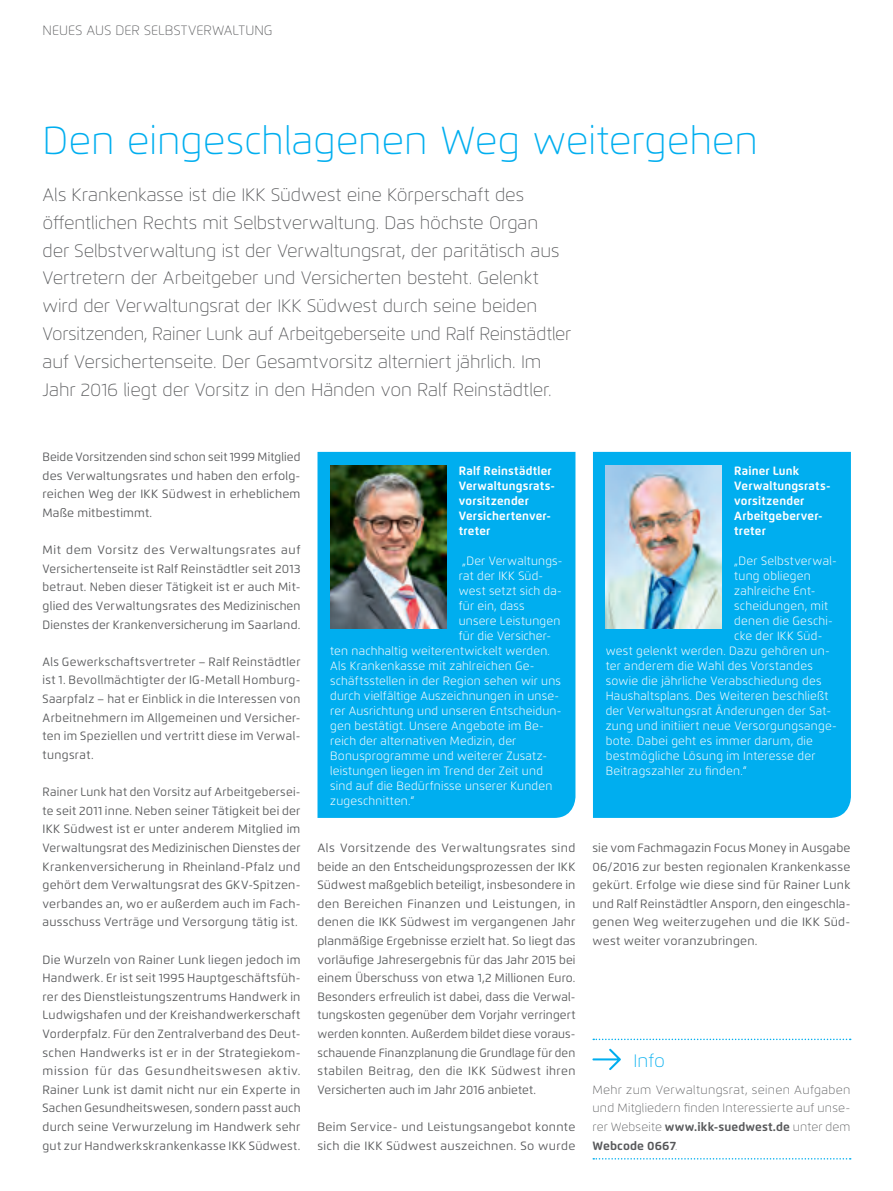
<style>
.page{position:relative;width:893px;height:1191px;background:#fff}
.page>*{position:absolute;margin:0;border:0;box-sizing:border-box;transform-origin:0 0}
.t1{font:100 39px "Flexo";letter-spacing:-.005em;color:#00aeef}
.t2{font:100 18px/27.9px "Flexo";letter-spacing:-.01em;color:#57585a}
.t3{font:100 18px "Flexo";color:#00aeef}
.t4{font:100 13.5px "Flexo";color:#57585a}
.t5{font:12px/18.6px "Flexo";letter-spacing:.025em;color:#57585a;text-align:justify}
.t6{font:300 12px "Flexo";letter-spacing:.02em;color:#fff}
.t7{font:100 12px/18.6px "Flexo";letter-spacing:.015em;color:#57585a;text-align:justify}
.t8{font:700 12px/15px "Flexo";letter-spacing:.015em;color:#fff}
.s1{font-weight:700}
</style>
<div class="page">
<div style="left:593px;top:452px;width:258px;height:366px;background:#00aeef"></div>
<svg style="left:593px;top:1038px;width:258px;height:2px"></svg>
<svg style="left:593px;top:1158px;width:258px;height:1px"></svg>
<svg style="left:592px;top:1048px;width:29px;height:22px"></svg>
<div style="left:317px;top:452px;width:258px;height:366px;background:#00aeef"></div>
<img style="left:330px;top:466px;width:116px;height:162px">
<img style="left:606px;top:466px;width:115px;height:162px">
<p class="t4" style="left:43px;top:22px;width:231px">NEUES AUS DER SELBSTVERWALTUNG</p>
<h1 class="t1" style="left:43px;top:117px;width:717px">Den eingeschlagenen Weg weitergehen</h1>
<p class="t2" style="left:43px;top:180px;width:530px">Als Krankenkasse ist die IKK Südwest eine Körperschaft des öffentlichen Rechts mit Selbstverwaltung. Das höchste Organ<br>der Selbstverwaltung ist der Verwaltungsrat, der paritätisch aus Vertretern der Arbeitgeber und Versicherten besteht. Gelenkt wird der Verwaltungsrat der IKK Südwest durch seine beiden Vorsitzenden, Rainer Lunk auf Arbeitgeberseite und Ralf Reinstädtler auf Versichertenseite. Der Gesamtvorsitz alterniert jährlich. Im Jahr 2016 liegt der Vorsitz in den Händen von Ralf Reinstädtler.</p>
<p class="t5" style="left:43px;top:448px;width:259px">Beide Vorsitzenden sind schon seit 1999 Mitglied des Verwaltungsrates und haben den erfolg&shy;reichen Weg der IKK Südwest in erheblichem Maße mitbestimmt.</p>
<p class="t5" style="left:43px;top:541px;width:259px">Mit dem Vorsitz des Verwaltungsrates auf Versichertenseite ist Ralf Reinstädtler seit 2013 betraut. Neben dieser Tätigkeit ist er auch Mit&shy;glied des Verwaltungsrates des Medizinischen Dienstes der Krankenversicherung im Saarland.</p>
<p class="t5" style="left:43px;top:652px;width:259px">Als Gewerkschaftsvertreter – Ralf Reinstädtler ist 1. Bevollmächtigter der IG-Metall Homburg-Saarpfalz – hat er Einblick in die Interessen von Arbeitnehmern im Allgemeinen und Versicher&shy;ten im Speziellen und vertritt diese im Verwal&shy;tungsrat.</p>
<p class="t5" style="left:43px;top:782px;width:259px">Rainer Lunk hat den Vorsitz auf Arbeitgebersei&shy;te seit 2011 inne. Neben seiner Tätigkeit bei der IKK Südwest ist er unter anderem Mitglied im Verwaltungsrat des Medizinischen Dienstes der Krankenversicherung in Rheinland-Pfalz und gehört dem Verwaltungsrat des GKV-Spitzen&shy;verbandes an, wo er außerdem auch im Fach&shy;ausschuss Verträge und Versorgung tätig ist.</p>
<p class="t5" style="left:43px;top:950px;width:259px">Die Wurzeln von Rainer Lunk liegen jedoch im Handwerk. Er ist seit 1995 Hauptgeschäftsfüh&shy;rer des Dienstleistungszentrums Handwerk in Ludwigshafen und der Kreishandwerkerschaft Vorderpfalz. Für den Zentralverband des Deut&shy;schen Handwerks ist er in der Strategiekom&shy;mission für das Gesundheitswesen aktiv.<br>Rainer Lunk ist damit nicht nur ein Experte in Sachen Gesundheitswesen, sondern passt auch durch seine Verwurzelung im Handwerk sehr gut zur Handwerkskrankenkasse IKK Südwest.</p>
<p class="t8" style="left:459px;top:463px;width:98px">Ralf Reinstädtler<br>Verwaltungsrats&shy;vorsitzender<br>Versichertenver&shy;treter</p>
<p class="t6" style="left:462px;top:553px;width:102px">„Der Verwaltungs-</p>
<p class="t6" style="left:459px;top:568px;width:86px">rat der IKK Süd-</p>
<p class="t6" style="left:459px;top:583px;width:104px">west setzt sich da-</p>
<p class="t6" style="left:459px;top:598px;width:67px">für ein, dass</p>
<p class="t6" style="left:459px;top:613px;width:103px">unsere Leistungen</p>
<p class="t6" style="left:459px;top:628px;width:94px">für die Versicher-</p>
<p class="t6" style="left:330px;top:643px;width:221px">ten nachhaltig weiterentwickelt werden.</p>
<p class="t6" style="left:330px;top:658px;width:206px">Als Krankenkasse mit zahlreichen Ge-</p>
<p class="t6" style="left:330px;top:673px;width:232px">schäftsstellen in der Region sehen wir uns</p>
<p class="t6" style="left:330px;top:688px;width:230px">durch vielfältige Auszeichnungen in unse-</p>
<p class="t6" style="left:330px;top:703px;width:233px">rer Ausrichtung und unseren Entscheidun-</p>
<p class="t6" style="left:330px;top:718px;width:215px">gen bestätigt. Unsere Angebote im Be-</p>
<p class="t6" style="left:330px;top:733px;width:188px">reich der alternativen Medizin, der</p>
<p class="t6" style="left:330px;top:748px;width:218px">Bonusprogramme und weiterer Zusatz-</p>
<p class="t6" style="left:330px;top:763px;width:214px">leistungen liegen im Trend der Zeit und</p>
<p class="t6" style="left:330px;top:778px;width:224px">sind auf die Bedürfnisse unserer Kunden</p>
<p class="t6" style="left:330px;top:793px;width:85px">zugeschnitten.“</p>
<p class="t5" style="left:317px;top:838px;width:259px">Als Vorsitzende des Verwaltungsrates sind beide an den Entscheidungsprozessen der IKK Südwest maßgeblich beteiligt, insbesondere in den Bereichen Finanzen und Leistungen, in denen die IKK Südwest im vergangenen Jahr planmäßige Ergebnisse erzielt hat. So liegt das vorläufige Jahresergebnis für das Jahr 2015 bei einem Überschuss von etwa 1,2 Millionen Euro.<br>Besonders erfreulich ist dabei, dass die Verwal&shy;tungskosten gegenüber dem Vorjahr verringert werden konnten. Außerdem bildet diese voraus&shy;schauende Finanzplanung die Grundlage für den stabilen Beitrag, den die IKK Südwest ihren Versicherten auch im Jahr 2016 anbietet.</p>
<p class="t5" style="left:317px;top:1117px;width:259px">Beim Service- und Leistungsangebot konnte sich die IKK Südwest auszeichnen. So wurde</p>
<p class="t8" style="left:734px;top:463px;width:98px">Rainer Lunk<br>Verwaltungsrats&shy;vorsitzender<br>Arbeitgeberver&shy;treter</p>
<p class="t6" style="left:734px;top:553px;width:104px">„Der Selbstverwal-</p>
<p class="t6" style="left:734px;top:568px;width:78px">tung obliegen</p>
<p class="t6" style="left:734px;top:583px;width:83px">zahlreiche Ent-</p>
<p class="t6" style="left:734px;top:598px;width:96px">scheidungen, mit</p>
<p class="t6" style="left:734px;top:613px;width:100px">denen die Geschi-</p>
<p class="t6" style="left:734px;top:628px;width:90px">cke der IKK Süd-</p>
<p class="t6" style="left:606px;top:643px;width:225px">west gelenkt werden. Dazu gehören un-</p>
<p class="t6" style="left:606px;top:658px;width:209px">ter anderem die Wahl des Vorstandes</p>
<p class="t6" style="left:606px;top:673px;width:217px">sowie die jährliche Verabschiedung des</p>
<p class="t6" style="left:606px;top:688px;width:224px">Haushaltsplans. Des Weiteren beschließt</p>
<p class="t6" style="left:606px;top:703px;width:227px">der Verwaltungsrat Änderungen der Sat-</p>
<p class="t6" style="left:606px;top:718px;width:233px">zung und initiiert neue Versorgungsange-</p>
<p class="t6" style="left:606px;top:733px;width:209px">bote. Dabei geht es immer darum, die</p>
<p class="t6" style="left:606px;top:748px;width:211px">bestmögliche Lösung im Interesse der</p>
<p class="t6" style="left:606px;top:763px;width:142px">Beitragszahler zu finden.“</p>
<p class="t5" style="left:592px;top:838px;width:259px">sie vom Fachmagazin Focus Money in Ausgabe 06/2016 zur besten regionalen Krankenkasse gekürt. Erfolge wie diese sind für Rainer Lunk und Ralf Reinstädtler Ansporn, den eingeschla&shy;genen Weg weiterzugehen und die IKK Süd&shy;west weiter voranzubringen.</p>
<h2 class="t3" style="left:634px;top:1049px;width:33px">Info</h2>
<p class="t7" style="left:592px;top:1080px;width:259px">Mehr zum Verwaltungsrat, seinen Aufgaben und Mitgliedern finden Interessierte auf unse&shy;rer Webseite <span class="s1">www.ikk-suedwest.de</span> unter dem <span class="s1">Webcode 0667</span>.</p>
</div>
